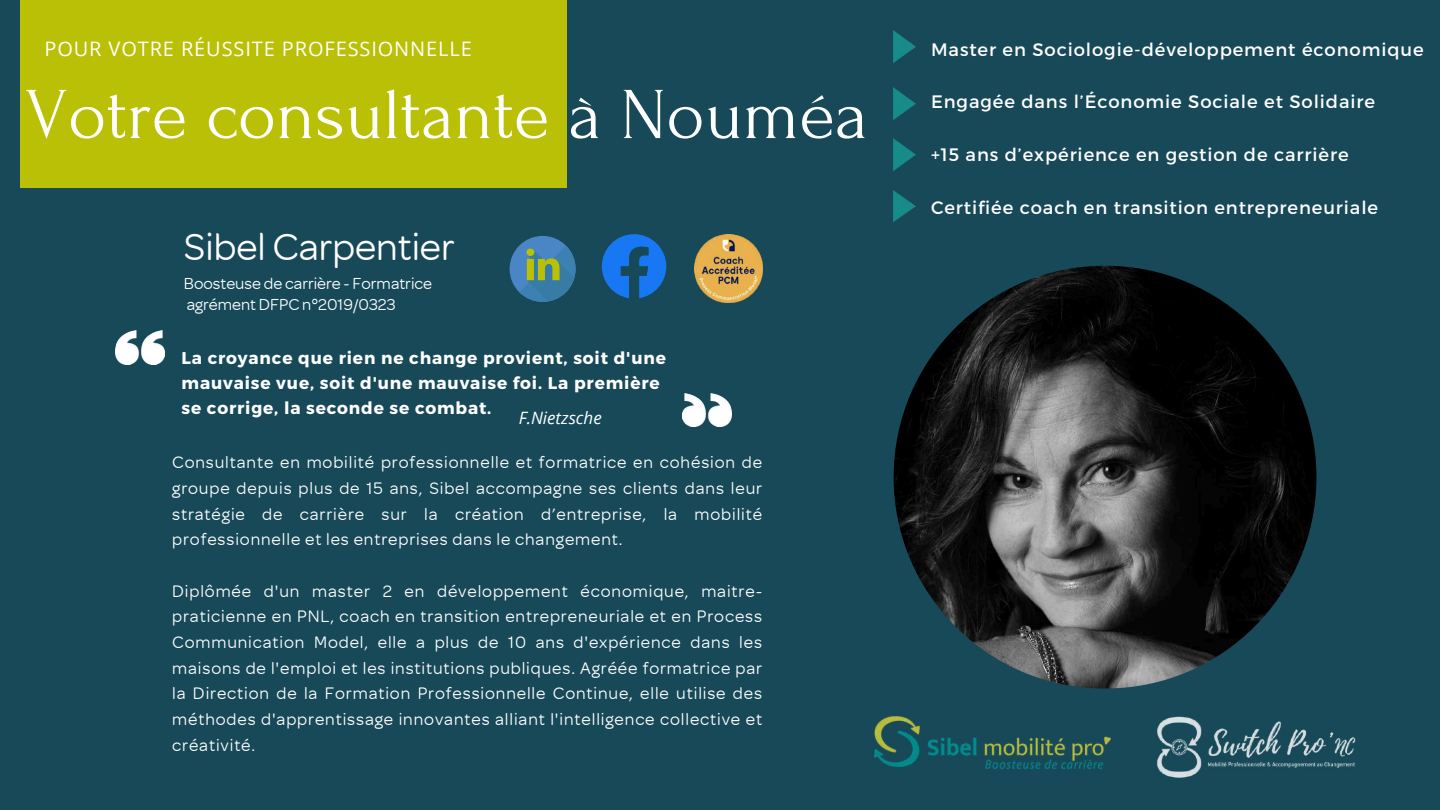
<style>
.page{position:relative;width:1440px;height:810px;background:#174959}
.page>*{position:absolute;margin:0;border:0;box-sizing:border-box;transform-origin:0 0}
.t1{font:73px "Forum";color:#fff}
.t2{font:39.8px "Omnes";color:#fff}
.t3{font:20px "Open Sans";letter-spacing:.045em;color:#fff}
.t4{font:18px "Montserrat";letter-spacing:.05em;color:#fff}
.t5{font:17.6px/25.7px "Omnes";letter-spacing:.05em;color:#fff;text-align:justify}
.t6{font:700 17px/24.8px "Montserrat";letter-spacing:.05em;color:#fff}
.t7{font:italic 17px "Open Sans";color:#fff}
.t8{font:16.8px/21px "Omnes";color:#fff}
</style>
<div class="page">
<img style="left:1157px;top:716px;width:199px;height:62px">
<img style="left:894px;top:266px;width:422px;height:423px;border-radius:50%">
<img style="left:116px;top:331px;width:49px;height:34px">
<img style="left:874px;top:716px;width:237px;height:53px">
<div style="left:510px;top:236px;width:66px;height:66px;background:#4a86c5;border-radius:50%"></div>
<svg style="left:519px;top:246px;width:57px;height:56px"></svg>
<svg style="left:602px;top:234px;width:64px;height:65px"></svg>
<img style="left:695px;top:234px;width:68px;height:68px">
<img style="left:894px;top:31px;width:21px;height:31px">
<img style="left:894px;top:88px;width:21px;height:31px">
<img style="left:894px;top:139px;width:21px;height:31px">
<img style="left:894px;top:191px;width:21px;height:31px">
<div style="left:20px;top:0;width:547px;height:188px;background:#b9c005"></div>
<img style="left:683px;top:393px;width:48px;height:34px">
<p class="t3" style="left:44px;top:35px;width:429px">POUR VOTRE RÉUSSITE PROFESSIONNELLE</p>
<h1 class="t1" style="left:25px;top:76px;width:844px">Votre consultante à Nouméa</h1>
<h2 class="t2" style="left:184px;top:220px;width:272px">Sibel Carpentier</h2>
<p class="t8" style="left:184px;top:273px;width:250px">Boosteuse de carrière - Formatrice agrément DFPC n°2019/0323</p>
<p class="t6" style="left:182px;top:345px;width:486px">La croyance que rien ne change provient, soit d'une mauvaise vue, soit d'une mauvaise foi. La première se corrige, la seconde se combat.</p>
<p class="t7" style="left:519px;top:405px;width:85px">F.Nietzsche</p>
<p class="t5" style="left:172px;top:449px;width:591px">Consultante en mobilité professionnelle et formatrice en cohésion de groupe depuis plus de 15 ans, Sibel accompagne ses clients dans leur stratégie de carrière sur la création d’entreprise, la mobilité professionnelle et les entreprises dans le changement.</p>
<p class="t5" style="left:172px;top:577px;width:591px">Diplômée d'un master 2 en développement économique, maitre&shy;praticienne en PNL, coach en transition entrepreneuriale et en Process Communication Model, elle a plus de 10 ans d'expérience dans les maisons de l'emploi et les institutions publiques. Agréée formatrice par la Direction de la Formation Professionnelle Continue, elle utilise des méthodes d'apprentissage innovantes alliant l'intelligence collective et créativité.</p>
<p class="t4" style="left:931px;top:38px;width:494px">Master en Sociologie-développement économique</p>
<p class="t4" style="left:931px;top:90px;width:446px">Engagée dans l’Économie Sociale et Solidaire</p>
<p class="t4" style="left:931px;top:143px;width:419px">+15 ans d’expérience en gestion de carrière</p>
<p class="t4" style="left:931px;top:196px;width:449px">Certifiée coach en transition entrepreneuriale</p>
</div>
